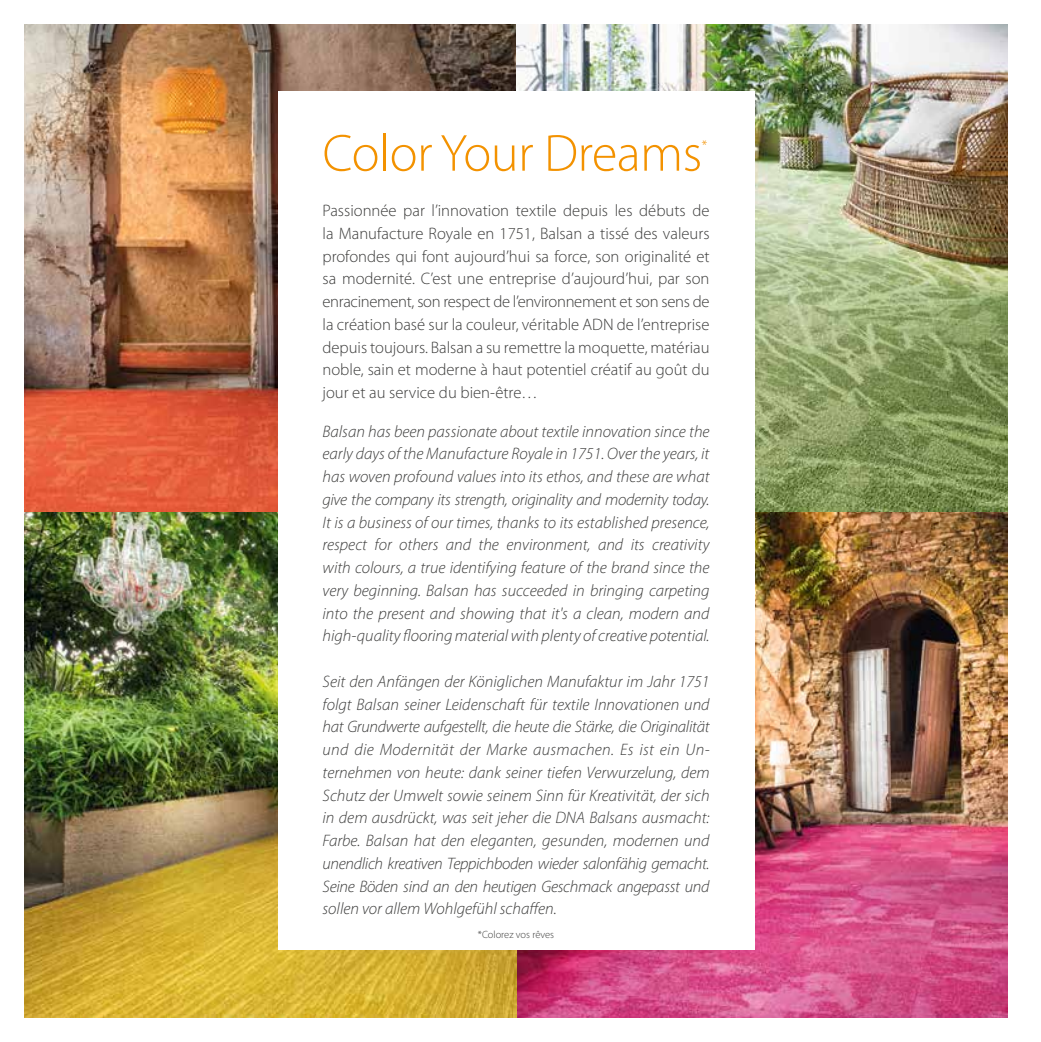
<style>
.page{position:relative;width:1041px;height:1042px;background:#fff}
.page>*{position:absolute;margin:0;border:0;box-sizing:border-box;transform-origin:0 0}
.t1{font:300 52.5px "Myriad Pro";letter-spacing:-.01em;color:#f39200}
.t2{font:italic 300 16.62px/22.8px "Myriad Pro";color:#3c3c3b;text-align:justify}
.t3{font:300 16.62px/22.8px "Myriad Pro";color:#3c3c3b;text-align:justify}
.t4{font:300 14px "Myriad Pro";color:#f39200}
.t5{font:300 10.5px "Myriad Pro";color:#3c3c3b}
</style>
<div class="page">
<img style="left:25px;top:25px;width:982px;height:992px">
<div style="left:277px;top:92px;width:477px;height:858px;background:#fff"></div>
<h1 class="t1" style="left:322px;top:122px;width:381px">Color Your Dreams</h1>
<p class="t4" style="left:701px;top:137px;width:7px">*</p>
<p class="t3" style="left:322px;top:199px;width:388px">Passionnée par l’innovation textile depuis les débuts de la Manufacture Royale en 1751, Balsan a tissé des valeurs profondes qui font aujourd’hui sa force, son originalité et sa modernité. C’est une entreprise d’aujourd’hui, par son enracinement, son respect de l’environnement et son sens de la création basé sur la couleur, véritable ADN de l’entreprise depuis toujours. Balsan a su remettre la moquette, matériau noble, sain et moderne à haut potentiel créatif au goût du jour et au service du bien-être…</p>
<p class="t2" style="left:322px;top:420px;width:388px">Balsan has been passionate about textile innovation since the early days of the Manufacture Royale in 1751. Over the years, it has woven profound values into its ethos, and these are what give the company its strength, originality and modernity today.<br>It is a business of our times, thanks to its established presence, respect for others and the environment, and its creativity with colours, a true identifying feature of the brand since the very beginning. Balsan has succeeded in bringing carpeting into the present and showing that it's a clean, modern and high-quality flooring material with plenty of creative potential.</p>
<p class="t2" style="left:322px;top:670px;width:388px">Seit den Anfängen der Königlichen Manufaktur im Jahr 1751 folgt Balsan seiner Leidenschaft für textile Innovationen und hat Grundwerte aufgestellt, die heute die Stärke, die Originalität und die Modernität der Marke ausmachen. Es ist ein Un&shy;ternehmen von heute: dank seiner tiefen Verwurzelung, dem Schutz der Umwelt sowie seinem Sinn für Kreativität, der sich in dem ausdrückt, was seit jeher die DNA Balsans ausmacht:<br>Farbe. Balsan hat den eleganten, gesunden, modernen und unendlich kreativen Teppichboden wieder salonfähig gemacht.<br>Seine Böden sind an den heutigen Geschmack angepasst und sollen vor allem Wohlgefühl schaffen.</p>
<p class="t5" style="left:478px;top:928px;width:78px">*Colorez vos rêves</p>
</div>
